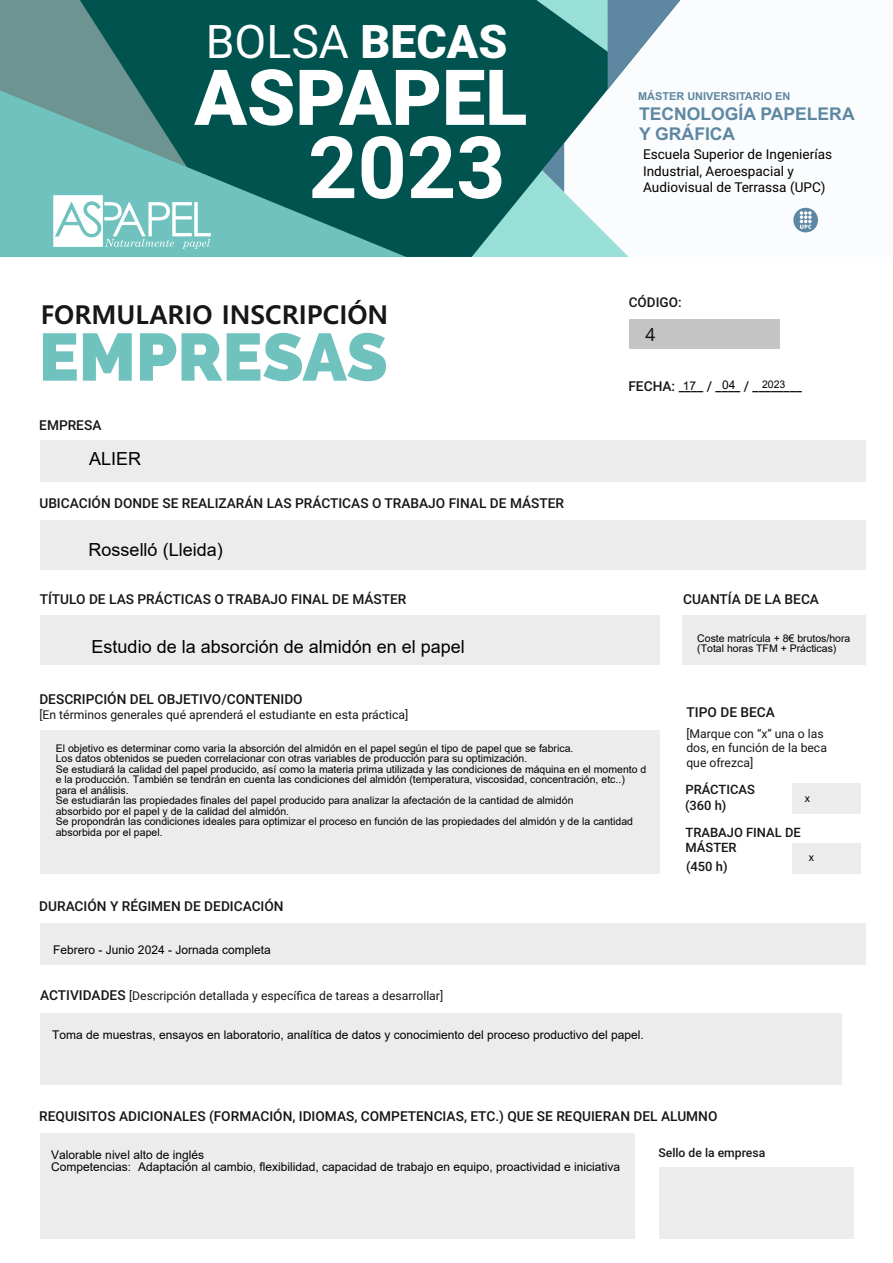
<style>
.page{position:relative;width:893px;height:1263px;background:#fff}
.page>*{position:absolute;margin:0;border:0;box-sizing:border-box;transform-origin:0 0}
.t1{font:700 85.95px "Roboto";color:#fff}
.t2{font:900 77.25px "Roboto";color:#fff}
.t3{font:900 66.75px "Raleway";color:#6fc2be}
.t4{font:46.35px "Roboto";color:#fff}
.t5{font:700 25.95px "Malgun Gothic";color:#151616}
.t6{font:18px "Arial";color:#000}
.t7{font:18px "Noto Sans";color:#151616}
.t8{font:700 17.55px/19.6px "Arial";color:#5e87a2}
.t9{font:500 13.65px "Roboto";color:#151616}
.t10{font:13.5px/16.4px "Roboto";color:#000}
.t11{font:500 13.5px "Roboto";color:#151616}
.t12{font:500 12.9px/15.6px "Roboto";color:#151616}
.t13{font:12.15px/14.5px "Roboto";color:#151616}
.t14{font:500 12.15px "Roboto";color:#151616}
.t15{font:12px/12px "Arial";color:#000}
.t16{font:700 10.95px "Arial";color:#5e87a2}
.t17{font:10.5px/10.5px "Arial";color:#000}
.s1{font-weight:900}
.s2{font-weight:500;font-size:13.65px}
</style>
<div class="page">
<div style="left:40px;top:730px;width:620px;height:144px;background:#ececec"></div>
<div style="left:40px;top:923px;width:826px;height:42px;background:#ececec"></div>
<div style="left:40px;top:1013px;width:802px;height:72px;background:#ececec"></div>
<div style="left:40px;top:1134px;width:595px;height:105px;background:#ececec"></div>
<div style="left:40px;top:440px;width:826px;height:41px;background:#ececec"></div>
<div style="left:40px;top:520px;width:826px;height:50px;background:#ececec"></div>
<div style="left:40px;top:615px;width:620px;height:50px;background:#ececec"></div>
<div style="left:683px;top:615px;width:183px;height:50px;background:#ececec"></div>
<div style="left:793px;top:844px;width:68px;height:30px;background:#ececec"></div>
<div style="left:793px;top:783px;width:68px;height:30px;background:#ececec"></div>
<div style="left:629px;top:319px;width:151px;height:30px;background:#c4c4c5"></div>
<div style="left:659px;top:1167px;width:194px;height:72px;background:#ececec"></div>
<div style="left:183px;top:0;width:710px;height:257px;background:#fafcfd"></div>
<svg style="left:223px;top:0;width:406px;height:257px;background:#2e7571"></svg>
<svg style="left:0;top:0;width:223px;height:89px;background:#34726e"></svg>
<svg style="left:535px;top:0;width:146px;height:89px"></svg>
<svg style="left:0;top:89px;width:406px;height:168px;background:#3a8984"></svg>
<svg style="left:53px;top:195px;width:158px;height:54px"></svg>
<svg style="left:793px;top:208px;width:25px;height:24px"></svg>
<h3 class="t4" style="left:206px;top:24px;width:303px">BOLSA <span class="s1">BECAS</span></h3>
<h2 class="t2" style="left:194px;top:67px;width:334px">ASPAPEL</h2>
<h1 class="t1" style="left:308px;top:134px;width:199px">2023</h1>
<h3 class="t5" style="left:41px;top:303px;width:349px">FORMULARIO INSCRIPCIÓN</h3>
<h3 class="t3" style="left:39px;top:318px;width:350px">EMPRESAS</h3>
<h3 class="t9" style="left:39px;top:420px;width:64px">EMPRESA</h3>
<h3 class="t6" style="left:89px;top:446px;width:54px">ALIER</h3>
<h3 class="t9" style="left:39px;top:498px;width:526px">UBICACIÓN DONDE SE REALIZARÁN LAS PRÁCTICAS O TRABAJO FINAL DE MÁSTER</h3>
<h3 class="t6" style="left:89px;top:537px;width:136px">Rosselló (Lleida)</h3>
<p class="t16" style="left:638px;top:92px;width:154px">MÁSTER UNIVERSITARIO EN</p>
<h3 class="t8" style="left:639px;top:106px;width:217px">TECNOLOGÍA PAPELERA<br>Y GRÁFICA</h3>
<p class="t10" style="left:643px;top:148px;width:190px">Escuela Superior de Ingenierías<br>Industrial, Aeroespacial y<br>Audiovisual de Terrassa (UPC)</p>
<p class="t11" style="left:629px;top:297px;width:54px">CÓDIGO:</p>
<h3 class="t7" style="left:645px;top:322px;width:11px">4</h3>
<p class="t15" style="left:683px;top:380px;width:15px">17</p>
<p class="t15" style="left:722px;top:379px;width:15px">04</p>
<p class="t17" style="left:762px;top:379px;width:25px">2023</p>
<h3 class="t9" style="left:628px;top:380px;width:175px">FECHA: ____ / ____ / ________</h3>
<h3 class="t9" style="left:40px;top:594px;width:368px">TÍTULO DE LAS PRÁCTICAS O TRABAJO FINAL DE MÁSTER</h3>
<h3 class="t9" style="left:683px;top:594px;width:137px">CUANTÍA DE LA BECA</h3>
<h3 class="t6" style="left:92px;top:634px;width:375px">Estudio de la absorción de almidón en el papel</h3>
<h3 class="t9" style="left:39px;top:694px;width:265px">DESCRIPCIÓN DEL OBJETIVO/CONTENIDO</h3>
<p class="t13" style="left:39px;top:709px;width:371px">[En términos generales qué aprenderá el estudiante en esta práctica]</p>
<p class="t17" style="left:56px;top:742px;width:592px">El objetivo es determinar como varia la absorción del almidón en el papel según el tipo de papel que se fabrica.<br>Los datos obtenidos se pueden correlacionar con otras variables de producción para su optimización.<br>Se estudiará la calidad del papel producido, así como la materia prima utilizada y las condiciones de máquina en el momento d e la producción. También se tendrán en cuenta las condiciones del almidón (temperatura, viscosidad, concentración, etc..) para el análisis.<br>Se estudiarán las propiedades finales del papel producido para analizar la afectación de la cantidad de almidón<br>absorbido por el papel y de la calidad del almidón.<br>Se propondrán las condiciones ideales para optimizar el proceso en función de las propiedades del almidón y de la cantidad absorbida por el papel.</p>
<h3 class="t9" style="left:39px;top:900px;width:246px">DURACIÓN Y RÉGIMEN DE DEDICACIÓN</h3>
<p class="t15" style="left:53px;top:943px;width:219px">Febrero - Junio 2024 - Jornada completa</p>
<p class="t13" style="left:40px;top:989px;width:405px"><span class="s2">ACTIVIDADES</span> [Descripción detallada y específica de tareas a desarrollar]</p>
<p class="t15" style="left:52px;top:1029px;width:593px">Toma de muestras, ensayos en laboratorio, analítica de datos y conocimiento del proceso productivo del papel.</p>
<p class="t17" style="left:697px;top:633px;width:155px">Coste matrícula + 8€ brutos/hora (Total horas TFM + Prácticas)</p>
<h3 class="t9" style="left:687px;top:706px;width:90px">TIPO DE BECA</h3>
<p class="t13" style="left:686px;top:727px;width:142px">[Marque con “x” una o las dos, en función de la beca que ofrezca]</p>
<p class="t12" style="left:685px;top:799px;width:43px">(360 h)</p>
<p class="t12" style="left:685px;top:783px;width:71px">PRÁCTICAS</p>
<p class="t12" style="left:685px;top:825px;width:117px">TRABAJO FINAL DE<br>MÁSTER</p>
<p class="t17" style="left:805px;top:793px;width:7px">x</p>
<p class="t12" style="left:686px;top:860px;width:43px">(450 h)</p>
<p class="t17" style="left:809px;top:852px;width:7px">x</p>
<h3 class="t9" style="left:39px;top:1111px;width:680px">REQUISITOS ADICIONALES (FORMACIÓN, IDIOMAS, COMPETENCIAS, ETC.) QUE SE REQUIERAN DEL ALUMNO</h3>
<p class="t15" style="left:51px;top:1148px;width:570px">Valorable nivel alto de inglés<br>Competencias: Adaptación al cambio, flexibilidad, capacidad de trabajo en equipo, proactividad e iniciativa</p>
<p class="t14" style="left:658px;top:1148px;width:108px">Sello de la empresa</p>
</div>
